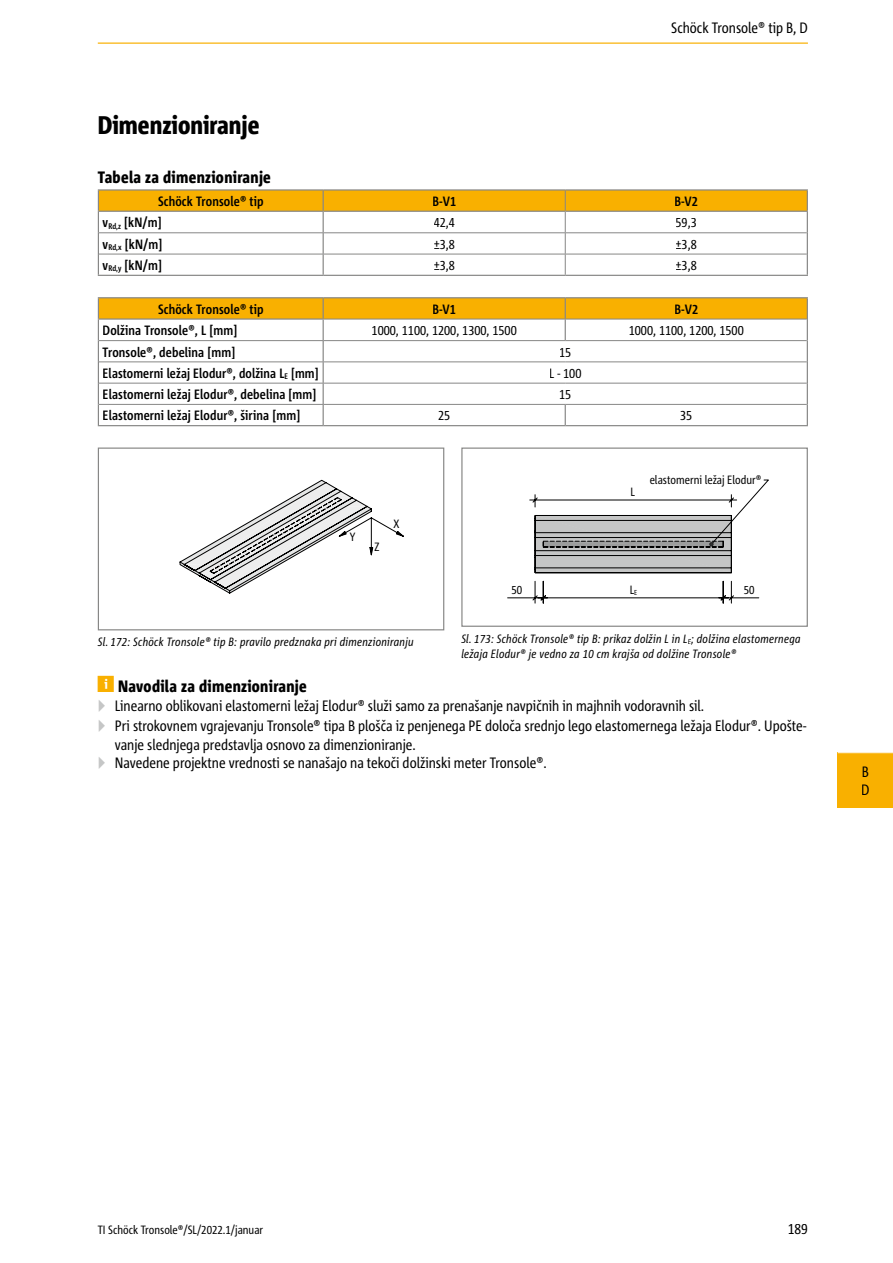
<style>
.page{position:relative;width:893px;height:1263px;background:#fff}
.page>*{position:absolute;margin:0;border:0;box-sizing:border-box;transform-origin:0 0}
.t1{font:800 condensed 25.5px "Corpid Schoeck";color:#000}
.t2{font:800 condensed 16.5px "Corpid Schoeck";letter-spacing:.02em;color:#000}
.t3{font:condensed 15px/18px "Corpid Schoeck";color:#000}
.t4{font:700 condensed 13.5px "Corpid Schoeck";letter-spacing:.01em;color:#000}
.t5{font:condensed 13.5px "Corpid Schoeck";color:#000}
.t6{font:italic condensed 12px/15px "Corpid Schoeck";letter-spacing:.02em;color:#000}
.t7{font:condensed 12px "Corpid Schoeck";color:#000}
.t8{font:12px "Corpid Cd Schoeck";color:#000}
.s1{color:#c5c6c6}
</style>
<div class="page">
<hr style="left:98px;top:43px;width:710px;height:1px;background:#f9b000">
<div style="left:838px;top:753px;width:55px;height:55px;background:#f9b000"></div>
<hr style="left:98px;top:189px;width:225px;height:2px;background:#878786">
<hr style="left:323px;top:189px;width:242px;height:2px;background:#878786">
<hr style="left:565px;top:189px;width:243px;height:2px;background:#878786">
<hr style="left:98px;top:275px;width:225px;height:1px;background:#878786">
<hr style="left:323px;top:275px;width:242px;height:1px;background:#878786">
<hr style="left:565px;top:275px;width:243px;height:1px;background:#878786">
<svg style="left:98px;top:190px;width:710px;height:85px"></svg>
<div style="left:158px;top:196px;width:105px;height:13px;background:#f9b000"></div>
<div style="left:433px;top:196px;width:23px;height:10px;background:#f9b000"></div>
<div style="left:675px;top:196px;width:22px;height:10px;background:#f9b000"></div>
<hr style="left:98px;top:297px;width:225px;height:1px;background:#878786">
<hr style="left:323px;top:297px;width:242px;height:1px;background:#878786">
<hr style="left:565px;top:297px;width:243px;height:1px;background:#878786">
<svg style="left:98px;top:298px;width:710px;height:127px"></svg>
<hr style="left:98px;top:425px;width:225px;height:1px;background:#878786">
<hr style="left:323px;top:425px;width:242px;height:1px;background:#878786">
<hr style="left:565px;top:425px;width:243px;height:1px;background:#878786">
<hr style="left:324px;top:319px;width:241px;height:1px;background:#878786">
<hr style="left:565px;top:319px;width:242px;height:1px;background:#878786">
<hr style="left:99px;top:340px;width:224px;height:1px;background:#878786">
<hr style="left:323px;top:340px;width:242px;height:1px;background:#878786">
<hr style="left:565px;top:340px;width:242px;height:1px;background:#878786">
<hr style="left:99px;top:362px;width:224px;height:1px;background:#878786">
<hr style="left:323px;top:362px;width:242px;height:1px;background:#878786">
<hr style="left:565px;top:362px;width:242px;height:1px;background:#878786">
<hr style="left:99px;top:383px;width:224px;height:1px;background:#878786">
<hr style="left:323px;top:383px;width:242px;height:1px;background:#878786">
<hr style="left:565px;top:383px;width:242px;height:1px;background:#878786">
<hr style="left:99px;top:404px;width:224px;height:1px;background:#878786">
<hr style="left:323px;top:404px;width:242px;height:1px;background:#878786">
<hr style="left:565px;top:404px;width:242px;height:1px;background:#878786">
<div style="left:158px;top:304px;width:105px;height:12px;background:#f9b000"></div>
<div style="left:433px;top:304px;width:22px;height:10px;background:#f9b000"></div>
<div style="left:675px;top:304px;width:23px;height:10px;background:#f9b000"></div>
<svg style="left:179px;top:479px;width:225px;height:115px"></svg>
<div style="left:98px;top:447px;width:346px;height:183px;border:1px solid #878786"></div>
<svg style="left:507px;top:479px;width:262px;height:125px"></svg>
<div style="left:461px;top:447px;width:347px;height:180px;border:1px solid #878786"></div>
<h1 class="t1" style="left:98px;top:109px;width:163px">Dimenzioniranje</h1>
<p class="t2" style="left:98px;top:167px;width:175px">Tabela za dimenzioniranje</p>
<p class="t3" style="left:671px;top:19px;width:138px">Schöck Tronsole® tip B, D</p>
<p class="t4" style="left:158px;top:193px;width:107px">Schöck Tronsole® tip</p>
<p class="t4" style="left:433px;top:193px;width:25px">B-V1</p>
<p class="t4" style="left:674px;top:193px;width:25px">B-V2</p>
<p class="t4" style="left:103px;top:214px;width:61px">v<sub>Rd,z</sub> [kN/m]</p>
<p class="t5" style="left:434px;top:214px;width:23px">42,4</p>
<p class="t5" style="left:675px;top:214px;width:23px">59,3</p>
<p class="t4" style="left:103px;top:235px;width:61px">v<sub>Rd,x</sub> [kN/m]</p>
<p class="t5" style="left:434px;top:235px;width:23px">±3,8</p>
<p class="t5" style="left:675px;top:235px;width:23px">±3,8</p>
<p class="t4" style="left:103px;top:257px;width:61px">v<sub>Rd,y</sub> [kN/m]</p>
<p class="t5" style="left:434px;top:257px;width:23px">±3,8</p>
<p class="t5" style="left:675px;top:257px;width:23px">±3,8</p>
<p class="t4" style="left:158px;top:300px;width:107px">Schöck Tronsole® tip</p>
<p class="t4" style="left:432px;top:301px;width:25px">B-V1</p>
<p class="t4" style="left:674px;top:301px;width:25px">B-V2</p>
<p class="t4" style="left:103px;top:322px;width:136px">Dolžina Tronsole®, L [mm]</p>
<p class="t5" style="left:372px;top:322px;width:147px">1000, 1100, 1200, 1300, 1500</p>
<p class="t5" style="left:629px;top:322px;width:116px">1000, 1100, 1200, 1500</p>
<p class="t4" style="left:103px;top:343px;width:134px">Tronsole®, debelina [mm]</p>
<p class="t5" style="left:559px;top:343px;width:14px">15</p>
<p class="t4" style="left:103px;top:365px;width:217px">Elastomerni ležaj Elodur®, dolžina L<sub>E</sub> [mm]</p>
<p class="t5" style="left:549px;top:365px;width:34px">L - 100</p>
<p class="t4" style="left:103px;top:386px;width:215px">Elastomerni ležaj Elodur®, debelina [mm]</p>
<p class="t5" style="left:559px;top:386px;width:14px">15</p>
<p class="t4" style="left:103px;top:407px;width:199px">Elastomerni ležaj Elodur®, širina [mm]</p>
<p class="t5" style="left:438px;top:407px;width:14px">25</p>
<p class="t5" style="left:680px;top:407px;width:14px">35</p>
<p class="t8" style="left:350px;top:529px;width:7px">Y</p>
<p class="t8" style="left:375px;top:540px;width:6px">Z</p>
<p class="t8" style="left:394px;top:516px;width:7px">X</p>
<p class="t6" style="left:98px;top:634px;width:317px">Sl. 172: Schöck Tronsole® tip B: pravilo predznaka pri dimenzioniranju</p>
<p class="t8" style="left:631px;top:484px;width:6px">L</p>
<p class="t8" style="left:650px;top:472px;width:113px">elastomerni ležaj Elodur®</p>
<p class="t8" style="left:630px;top:582px;width:9px">L<sub>E</sub></p>
<p class="t8" style="left:511px;top:582px;width:12px">50</p>
<p class="t8" style="left:744px;top:582px;width:12px">50</p>
<p class="t6" style="left:461px;top:631px;width:341px">Sl. 173: Schöck Tronsole® tip B: prikaz dolžin L in L<sub>E</sub>; dolžina elastomernega ležaja Elodur® je vedno za 10 cm krajša od dolžine Tronsole®</p>
<p class="t2" style="left:118px;top:675px;width:190px">Navodila za dimenzioniranje</p>
<p class="t3" style="left:98px;top:697px;width:608px"><span class="s1">▶</span> Linearno oblikovani elastomerni ležaj Elodur® služi samo za prenašanje navpičnih in majhnih vodoravnih sil.</p>
<p class="t3" style="left:98px;top:716px;width:710px"><span class="s1">▶</span> Pri strokovnem vgrajevanju Tronsole® tipa B plošča iz penjenega PE določa srednjo lego elastomernega ležaja Elodur®. Upošte-</p>
<p class="t3" style="left:115px;top:736px;width:302px">vanje slednjega predstavlja osnovo za dimenzioniranje.</p>
<p class="t3" style="left:98px;top:754px;width:450px"><span class="s1">▶</span> Navedene projektne vrednosti se nanašajo na tekoči dolžinski meter Tronsole®.</p>
<p class="t3" style="left:861px;top:763px;width:10px">B<br>D</p>
<p class="t7" style="left:98px;top:1222px;width:167px">TI Schöck Tronsole®/SL/2022.1/januar</p>
<p class="t3" style="left:788px;top:1220px;width:22px">189</p>
</div>
